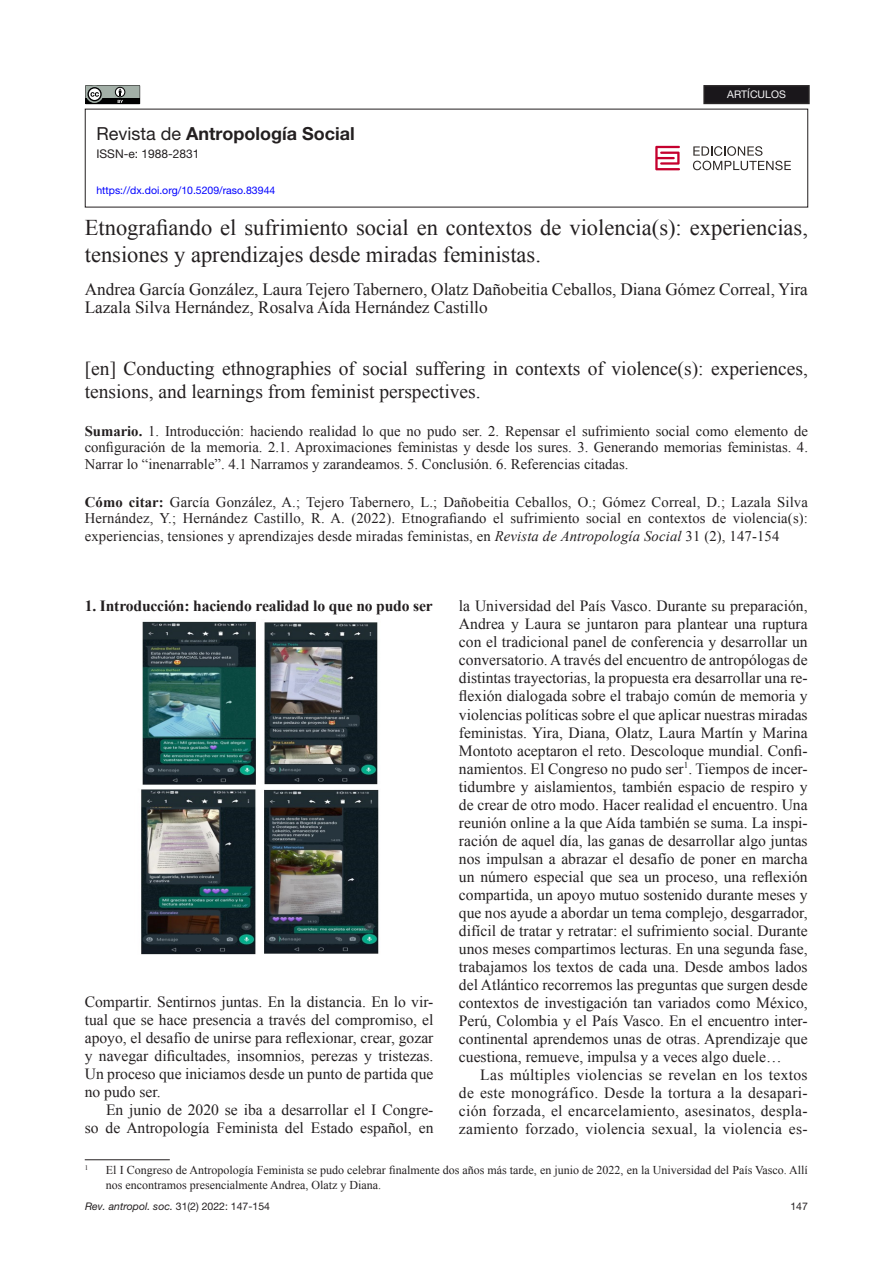
<style>
.page{position:relative;width:893px;height:1263px;background:#fff}
.page>*{position:absolute;margin:0;border:0;box-sizing:border-box;transform-origin:0 0}
.Título_original{font:22.5px/27px "Times New Roman";color:#231f20}
.Título_en_inglés_tra{font:19.5px/23.4px "Times New Roman";color:#231f20}
.t1{font:700 18px "Helvetica Neue LT Pro";color:#231f20}
.Autores{font:17.25px/18px "Times New Roman";color:#231f20}
.Galerada-parrafos{font:15.6px/18px "Times New Roman";color:#231f20;text-align:justify}
.Primer_parrafo{font:15.6px/18px "Times New Roman";color:#231f20;text-align:justify}
.Epigrafe_1er_nivel{font:700 15.6px "Times New Roman";letter-spacing:-.01em;color:#231f20}
.Sumario{font:14.7px/16.5px "Times New Roman";letter-spacing:.01em;color:#231f20;text-align:justify}
._000_Notas_al_pie{font:12px/14.4px "Times New Roman";color:#231f20}
.t2{font:12px "Helvetica Neue LT Pro";color:#231f20}
._000_DOI{font:10.5px "Helvetica Neue LT Pro";color:#00f}
.t3{font:italic 10.5px "Helvetica Neue LT Pro";color:#231f20}
.t4{font:10.5px "Helvetica Neue LT Pro";color:#f7f7f8}
.t5{font:10.5px "Helvetica Neue LT Pro";color:#231f20}
._000_Notas_al_pie-2{font:7.05px "Times New Roman";color:#231f20}
.s1{font-weight:400}
.s2{font-weight:700}
.s3{font-style:italic}
.s4{font-style:normal}
</style>
<div class="page">
<hr style="left:85px;top:1159px;width:85px;height:1px;background:#231f20">
<svg style="left:655px;top:146px;width:25px;height:24px"></svg>
<svg style="left:693px;top:146px;width:98px;height:24px"></svg>
<svg style="left:85px;top:85px;width:55px;height:19px"></svg>
<div style="left:704px;top:86px;width:105px;height:17px;background:#1a171b"></div>
<div style="left:703px;top:85px;width:107px;height:19px;border:2px solid #292627"></div>
<img style="left:141px;top:621px;width:238px;height:334px">
<p class="t1" style="left:96px;top:122px;width:260px"><span class="s1">Revista de</span> Antropología Social</p>
<p class="t2" style="left:96px;top:147px;width:105px">ISSN-e: 1988-2831</p>
<p class="_000_DOI" style="left:96px;top:184px;width:180px">https://dx.doi.org/10.5209/raso.83944</p>
<p class="t4" style="left:727px;top:88px;width:60px">ARTÍCULOS</p>
<p class="Título_original" style="left:85px;top:214px;width:725px">Etnografiando el sufrimiento social en contextos de violencia(s): experiencias, tensiones y aprendizajes desde miradas feministas.</p>
<p class="Autores" style="left:85px;top:280px;width:725px">Andrea García González, Laura Tejero Tabernero, Olatz Dañobeitia Ceballos, Diana Gómez Correal, Yira<br>Lazala Silva Hernández, Rosalva Aída Hernández Castillo</p>
<p class="Título_en_inglés_tra" style="left:85px;top:356px;width:725px">[en] Conducting ethnographies of social suffering in contexts of violence(s): experiences, tensions, and learnings from feminist perspectives.</p>
<p class="Sumario" style="left:85px;top:422px;width:725px"><span class="s2">Sumario.</span> 1. Introducción: haciendo realidad lo que no pudo ser. 2. Repensar el sufrimiento social como elemento de configuración de la memoria. 2.1. Aproximaciones feministas y desde los sures. 3. Generando memorias feministas. 4.<br>Narrar lo “inenarrable”. 4.1 Narramos y zarandeamos. 5. Conclusión. 6. Referencias citadas.</p>
<p class="Sumario" style="left:85px;top:493px;width:725px"><span class="s2">Cómo citar:</span> García González, A.; Tejero Tabernero, L.; Dañobeitia Ceballos, O.; Gómez Correal, D.; Lazala Silva<br>Hernández, Y.; Hernández Castillo, R. A. (2022). Etnografiando el sufrimiento social en contextos de violencia(s):</p>
<p class="Sumario" style="left:85px;top:528px;width:696px">experiencias, tensiones y aprendizajes desde miradas feministas, en <span class="s3">Revista de Antropología Social</span> 31 (2), 147-154</p>
<p class="Epigrafe_1er_nivel" style="left:85px;top:595px;width:349px">1. Introducción: haciendo realidad lo que no pudo ser</p>
<p class="Primer_parrafo" style="left:85px;top:993px;width:350px">Compartir. Sentirnos juntas. En la distancia. En lo vir&shy;tual que se hace presencia a través del compromiso, el apoyo, el desafío de unirse para reflexionar, crear, gozar y navegar dificultades, insomnios, perezas y tristezas.<br>Un proceso que iniciamos desde un punto de partida que no pudo ser.</p>
<p class="Galerada-parrafos" style="left:85px;top:1101px;width:350px;text-align:right">En junio de 2020 se iba a desarrollar el I Congre-<br>so de Antropología Feminista del Estado español, en</p>
<p class="Galerada-parrafos" style="left:459px;top:597px;width:350px">la Universidad del País Vasco. Durante su preparación, Andrea y Laura se juntaron para plantear una ruptura con el tradicional panel de conferencia y desarrollar un conversatorio. A través del encuentro de antropólogas de distintas trayectorias, la propuesta era desarrollar una re&shy;flexión dialogada sobre el trabajo común de memoria y violencias políticas sobre el que aplicar nuestras miradas feministas. Yira, Diana, Olatz, Laura Martín y Marina Montoto aceptaron el reto. Descoloque mundial. Confi&shy;namientos. El Congreso no pudo ser<sup>1</sup>. Tiempos de incer&shy;tidumbre y aislamientos, también espacio de respiro y de crear de otro modo. Hacer realidad el encuentro. Una reunión online a la que Aída también se suma. La inspi&shy;ración de aquel día, las ganas de desarrollar algo juntas nos impulsan a abrazar el desafío de poner en marcha un número especial que sea un proceso, una reflexión compartida, un apoyo mutuo sostenido durante meses y que nos ayude a abordar un tema complejo, desgarrador, difícil de tratar y retratar: el sufrimiento social. Durante unos meses compartimos lecturas. En una segunda fase, trabajamos los textos de cada una. Desde ambos lados del Atlántico recorremos las preguntas que surgen desde contextos de investigación tan variados como México, Perú, Colombia y el País Vasco. En el encuentro inter&shy;continental aprendemos unas de otras. Aprendizaje que cuestiona, remueve, impulsa y a veces algo duele…</p>
<p class="Galerada-parrafos" style="left:459px;top:1065px;width:350px;text-indent:21px">Las múltiples violencias se revelan en los textos de este monográfico. Desde la tortura a la desapari&shy;ción forzada, el encarcelamiento, asesinatos, despla&shy;zamiento forzado, violencia sexual, la violencia es-</p>
<p class="_000_Notas_al_pie-2" style="left:85px;top:1163px;width:5px">1</p>
<p class="_000_Notas_al_pie" style="left:106px;top:1163px;width:703px">El I Congreso de Antropología Feminista se pudo celebrar finalmente dos años más tarde, en junio de 2022, en la Universidad del País Vasco. Allí nos encontramos presencialmente Andrea, Olatz y Diana.</p>
<p class="t3" style="left:85px;top:1200px;width:186px">Rev. antropol. soc. <span class="s4">31(2) 2022: 147-154</span></p>
<p class="t5" style="left:790px;top:1200px;width:19px">147</p>
</div>
